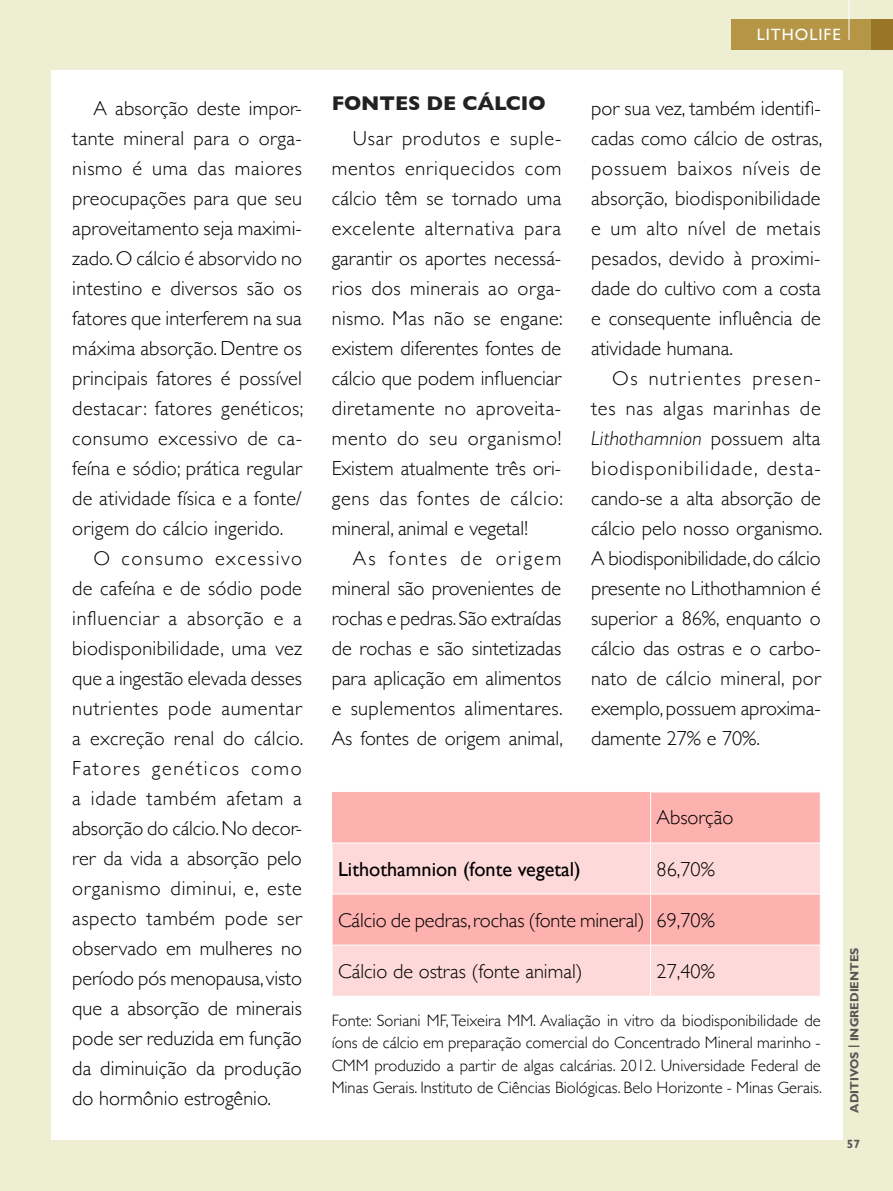
<style>
.page{position:relative;width:893px;height:1191px;background:#eeeed3}
.page>*{position:absolute;margin:0;border:0;box-sizing:border-box;transform-origin:0 0}
.t1{font:300 20.25px/30px "Gill Sans";letter-spacing:.01em;color:#000;text-align:justify}
.t2{font:300 20.25px "Gill Sans";letter-spacing:.035em;color:#000}
.t3{font:20.25px "Gill Sans";color:#000}
.t4{font:300 20.25px "Gill Sans";letter-spacing:.03em;color:#000}
.t5{font:300 20.25px "Gill Sans";letter-spacing:.08em;color:#000}
.t6{font:300 20.25px "Gill Sans";letter-spacing:.075em;color:#000}
.t7{font:700 20.25px "Gill Sans";color:#222}
.t8{font:300 16.5px/22.5px "Gill Sans";color:#000;text-align:justify}
.t9{font:500 16.5px "Gill Sans MT Pro";letter-spacing:.06em;color:#fff}
.t10{font:700 12px "Gill Sans MT Pro";color:#575756}
.s1{font-style:italic}
</style>
<div class="page">
<div style="left:51px;top:70px;width:791px;height:1069px;background:#fff"></div>
<div style="left:731px;top:19px;width:162px;height:31px;background:#b49646"></div>
<hr style="left:849px;top:0;width:1px;height:40px;background:#fff">
<div style="left:872px;top:19px;width:21px;height:31px;background:#997527"></div>
<div style="left:332px;top:792px;width:488px;height:50px;background:#fdb2b0"></div>
<svg style="left:333px;top:843px;width:487px;height:152px;background:#fdcccb"></svg>
<hr style="left:650px;top:792px;width:1px;height:50px;background:#fff">
<hr style="left:650px;top:843px;width:1px;height:50px;background:#fff">
<hr style="left:332px;top:893px;width:319px;height:1px;background:#fff">
<hr style="left:651px;top:893px;width:170px;height:1px;background:#fff">
<hr style="left:650px;top:894px;width:1px;height:50px;background:#fff">
<hr style="left:332px;top:944px;width:319px;height:1px;background:#fff">
<hr style="left:651px;top:944px;width:170px;height:1px;background:#fff">
<hr style="left:650px;top:945px;width:1px;height:50px;background:#fff">
<p class="t1" style="left:94px;top:92px;width:210px">A absorção deste impor-</p>
<p class="t1" style="left:72px;top:122px;width:231px">tante mineral para o orga-</p>
<p class="t2" style="left:72px;top:152px;width:231px">nismo é uma das maiores</p>
<p class="t1" style="left:72px;top:182px;width:231px">preocupações para que seu</p>
<p class="t1" style="left:72px;top:212px;width:231px">aproveitamento seja maximi-</p>
<p class="t1" style="left:72px;top:242px;width:231px">zado. O cálcio é absorvido no</p>
<p class="t1" style="left:72px;top:272px;width:231px">intestino e diversos são os</p>
<p class="t1" style="left:72px;top:302px;width:231px">fatores que interferem na sua</p>
<p class="t1" style="left:72px;top:332px;width:231px">máxima absorção. Dentre os</p>
<p class="t1" style="left:72px;top:362px;width:231px">principais fatores é possível</p>
<p class="t1" style="left:72px;top:392px;width:233px">destacar: fatores genéticos;</p>
<p class="t4" style="left:72px;top:422px;width:231px">consumo excessivo de ca-</p>
<p class="t1" style="left:72px;top:452px;width:231px">feína e sódio; prática regular</p>
<p class="t1" style="left:72px;top:482px;width:231px">de atividade física e a fonte/</p>
<p class="t1" style="left:72px;top:512px;width:212px">origem do cálcio ingerido.</p>
<p class="t6" style="left:94px;top:542px;width:210px">O consumo excessivo</p>
<p class="t1" style="left:72px;top:572px;width:231px">de cafeína e de sódio pode</p>
<p class="t2" style="left:72px;top:602px;width:231px">influenciar a absorção e a</p>
<p class="t1" style="left:72px;top:632px;width:231px">biodisponibilidade, uma vez</p>
<p class="t1" style="left:72px;top:662px;width:231px">que a ingestão elevada desses</p>
<p class="t2" style="left:72px;top:692px;width:231px">nutrientes pode aumentar</p>
<p class="t1" style="left:72px;top:722px;width:233px">a excreção renal do cálcio.</p>
<p class="t5" style="left:72px;top:752px;width:231px">Fatores genéticos como</p>
<p class="t2" style="left:72px;top:782px;width:231px">a idade também afetam a</p>
<p class="t1" style="left:72px;top:812px;width:231px">absorção do cálcio. No decor-</p>
<p class="t1" style="left:72px;top:842px;width:231px">rer da vida a absorção pelo</p>
<p class="t2" style="left:72px;top:872px;width:231px">organismo diminui, e, este</p>
<p class="t1" style="left:72px;top:902px;width:231px">aspecto também pode ser</p>
<p class="t1" style="left:72px;top:932px;width:231px">observado em mulheres no</p>
<p class="t1" style="left:72px;top:962px;width:231px">período pós menopausa, visto</p>
<p class="t1" style="left:72px;top:992px;width:231px">que a absorção de minerais</p>
<p class="t1" style="left:72px;top:1022px;width:231px">pode ser reduzida em função</p>
<p class="t1" style="left:72px;top:1052px;width:231px">da diminuição da produção</p>
<p class="t1" style="left:72px;top:1082px;width:200px">do hormônio estrogênio.</p>
<p class="t7" style="left:332px;top:87px;width:216px">FONTES DE CÁLCIO</p>
<p class="t1" style="left:332px;top:122px;width:233px;text-indent:21px">Usar produtos e suple&shy;mentos enriquecidos com cálcio têm se tornado uma excelente alternativa para garantir os aportes necessá&shy;rios dos minerais ao orga&shy;nismo. Mas não se engane: existem diferentes fontes de cálcio que podem influenciar diretamente no aproveita&shy;mento do seu organismo!<br>Existem atualmente três ori&shy;gens das fontes de cálcio: mineral, animal e vegetal!</p>
<p class="t1" style="left:332px;top:542px;width:233px;text-indent:21px">As fontes de origem mineral são provenientes de rochas e pedras. São extraídas de rochas e são sintetizadas para aplicação em alimentos e suplementos alimentares.<br>As fontes de origem animal,</p>
<p class="t9" style="left:757px;top:25px;width:86px">LITHOLIFE</p>
<p class="t1" style="left:591px;top:92px;width:233px">por sua vez, também identifi&shy;cadas como cálcio de ostras, possuem baixos níveis de absorção, biodisponibilidade e um alto nível de metais pesados, devido à proximi&shy;dade do cultivo com a costa e consequente influência de atividade humana.</p>
<p class="t1" style="left:591px;top:362px;width:233px;text-indent:21px">Os nutrientes presen&shy;tes nas algas marinhas de <span class="s1">Lithothamnion</span> possuem alta biodisponibilidade, desta&shy;cando-se a alta absorção de cálcio pelo nosso organismo.<br>A biodisponibilidade, do cálcio presente no Lithothamnion é superior a 86%, enquanto o cálcio das ostras e o carbo&shy;nato de cálcio mineral, por exemplo, possuem aproxima&shy;damente 27% e 70%.</p>
<p class="t1" style="left:657px;top:802px;width:78px">Absorção</p>
<p class="t3" style="left:338px;top:856px;width:244px">Lithothamnion (fonte vegetal)</p>
<p class="t1" style="left:657px;top:853px;width:60px">86,70%</p>
<p class="t1" style="left:338px;top:904px;width:378px">Cálcio de pedras, rochas (fonte mineral) 69,70%</p>
<p class="t1" style="left:338px;top:955px;width:246px">Cálcio de ostras (fonte animal)</p>
<p class="t1" style="left:657px;top:955px;width:60px">27,40%</p>
<p class="t8" style="left:332px;top:1008px;width:492px">Fonte: Soriani MF, Teixeira MM. Avaliação in vitro da biodisponibilidade de íons de cálcio em preparação comercial do Concentrado Mineral marinho - CMM produzido a partir de algas calcárias. 2012. Universidade Federal de Minas Gerais. Instituto de Ciências Biológicas. Belo Horizonte - Minas Gerais.</p>
<p class="t10" style="left:847px;top:1112px;width:167px;rotate:-90deg">ADITIVOS | INGREDIENTES</p>
<p class="t10" style="left:847px;top:1136px;width:15px">57</p>
</div>
